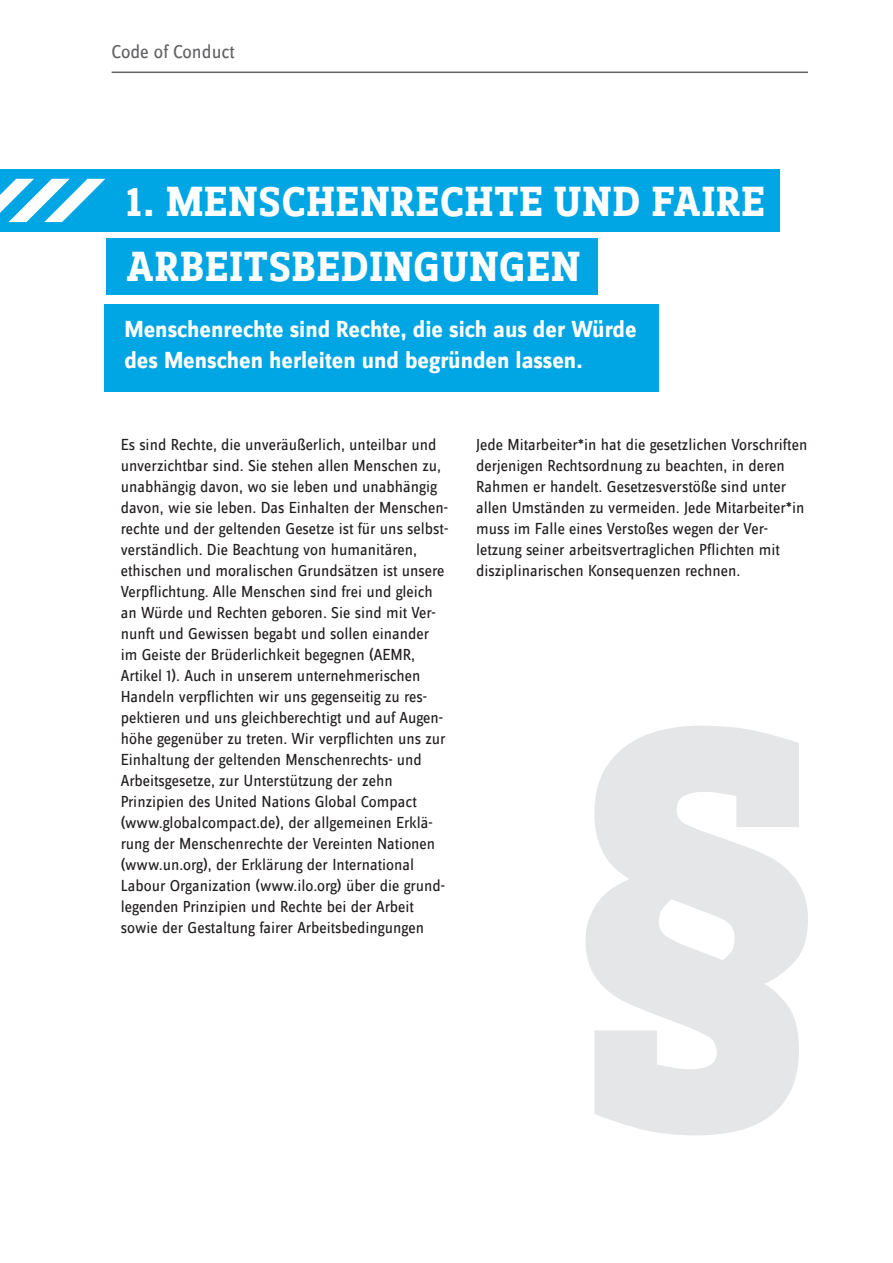
<style>
.page{position:relative;width:893px;height:1263px;background:#fff}
.page>*{position:absolute;margin:0;border:0;box-sizing:border-box;transform-origin:0 0}
.t1{font:700 43.5px/64.8px "Zine INT Slab Dis";letter-spacing:.045em;color:#fff}
.t2{font:700 24px/31.5px "Zine INT Sans Dis";color:#fff}
.t3{font:19.5px "Zine INT Sans Dis";color:#636366}
.t4{font:16.5px/21px "Zine INT Sans Dis";color:#231f20}
</style>
<div class="page">
<div style="left:105px;top:304px;width:554px;height:87px;background:#00a6e4"></div>
<svg style="left:585px;top:726px;width:223px;height:409px;fill:#e5e6e8"></svg>
<hr style="left:112px;top:72px;width:696px;height:1px;background:#636366">
<div style="left:0;top:169px;width:780px;height:63px;background:#00a6e4"></div>
<svg style="left:0;top:179px;width:105px;height:43px"></svg>
<div style="left:106px;top:238px;width:491px;height:57px;background:#00a6e4"></div>
<p class="t3" style="left:112px;top:40px;width:125px">Code of Conduct</p>
<h1 class="t1" style="left:127px;top:169px;width:639px">1. MENSCHENRECHTE UND FAIRE<br>ARBEITSBEDINGUNGEN</h1>
<h2 class="t2" style="left:124px;top:313px;width:514px">Menschenrechte sind Rechte, die sich aus der Würde des Menschen herleiten und begründen lassen.</h2>
<p class="t4" style="left:121px;top:434px;width:329px">Es sind Rechte, die unveräußerlich, unteilbar und unverzichtbar sind. Sie stehen allen Menschen zu, unabhängig davon, wo sie leben und unabhängig davon, wie sie leben. Das Einhalten der Menschen&shy;rechte und der geltenden Gesetze ist für uns selbst&shy;verständlich. Die Beachtung von humanitären, ethischen und moralischen Grundsätzen ist unsere Verpflichtung. Alle Menschen sind frei und gleich an Würde und Rechten geboren. Sie sind mit Ver&shy;nunft und Gewissen begabt und sollen einander im Geiste der Brüderlichkeit begegnen (AEMR, Artikel 1). Auch in unserem unternehmerischen Handeln verpflichten wir uns gegenseitig zu res&shy;pektieren und uns gleichberechtigt und auf Augen&shy;höhe gegenüber zu treten. Wir verpflichten uns zur Einhaltung der geltenden Menschenrechts- und Arbeitsgesetze, zur Unterstützung der zehn Prinzipien des United Nations Global Compact (www.globalcompact.de), der allgemeinen Erklä&shy;rung der Menschenrechte der Vereinten Nationen (www.un.org), der Erklärung der International Labour Organization (www.ilo.org) über die grund&shy;legenden Prinzipien und Rechte bei der Arbeit sowie der Gestaltung fairer Arbeitsbedingungen</p>
<p class="t4" style="left:476px;top:434px;width:333px">Jede Mitarbeiter*in hat die gesetzlichen Vorschriften derjenigen Rechtsordnung zu beachten, in deren Rahmen er handelt. Gesetzesverstöße sind unter allen Umständen zu vermeiden. Jede Mitarbeiter*in muss im Falle eines Verstoßes wegen der Ver&shy;letzung seiner arbeitsvertraglichen Pflichten mit disziplinarischen Konsequenzen rechnen.</p>
</div>
